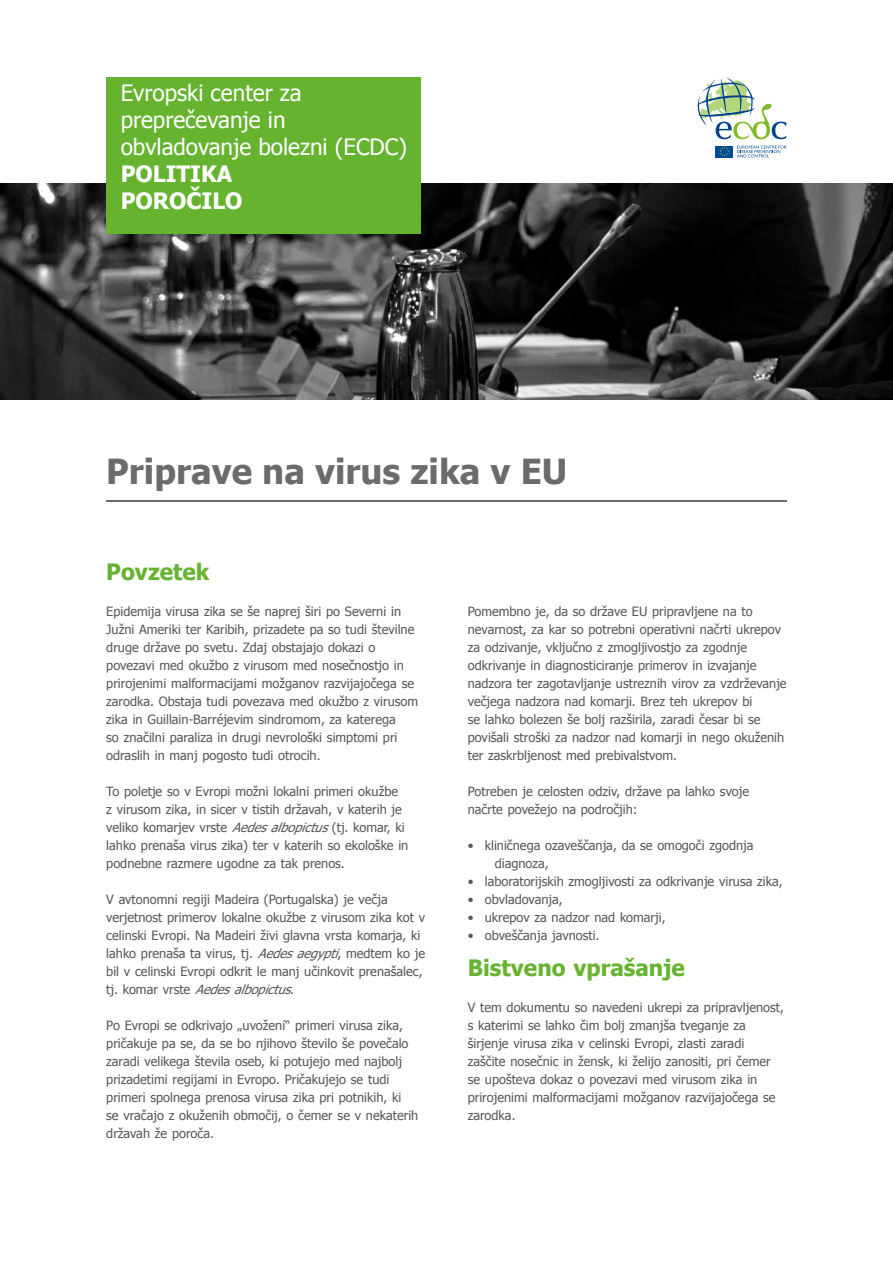
<style>
.page{position:relative;width:893px;height:1263px;background:#fff}
.page>*{position:absolute;margin:0;border:0;box-sizing:border-box;transform-origin:0 0}
.Headline_1{font:700 34.5px "Tahoma";color:#6b6b6a}
.t1{font:22.5px/27px "Tahoma";color:#fff}
.Title_1{font:700 22.5px "Tahoma";color:#65b32e}
.t2{font:700 22.5px "Tahoma";color:#fff}
.Text{font:12.75px/18px "Tahoma";color:#575756}
.s1{font-family:"Tahoma Faux";font-style:italic}
</style>
<div class="page">
<svg style="left:697px;top:78px;width:90px;height:61px"></svg>
<svg style="left:715px;top:146px;width:18px;height:12px"></svg>
<div style="left:716px;top:146px;width:17px;height:11px;background:#004a99"></div>
<svg style="left:720px;top:147px;width:9px;height:9px"></svg>
<svg style="left:737px;top:146px;width:49px;height:11px"></svg>
<img style="left:0;top:184px;width:893px;height:216px">
<div style="left:106px;top:78px;width:315px;height:156px;background:#65b32e"></div>
<hr style="left:106px;top:500px;width:681px;height:2px;background:#6b6b6a">
<p class="t1" style="left:121px;top:78px;width:288px">Evropski center za preprečevanje in obvladovanje bolezni (ECDC)</p>
<p class="t2" style="left:121px;top:158px;width:113px">POLITIKA</p>
<p class="t2" style="left:121px;top:185px;width:123px">POROČILO</p>
<p class="Headline_1" style="left:106px;top:447px;width:463px">Priprave na virus zika v EU</p>
<p class="Title_1" style="left:106px;top:556px;width:105px">Povzetek</p>
<p class="Text" style="left:106px;top:601px;width:313px">Epidemija virusa zika se še naprej širi po Severni in Južni Ameriki ter Karibih, prizadete pa so tudi številne druge države po svetu. Zdaj obstajajo dokazi o povezavi med okužbo z virusom med nosečnostjo in prirojenimi malformacijami možganov razvijajočega se zarodka. Obstaja tudi povezava med okužbo z virusom zika in Guillain-Barréjevim sindromom, za katerega<br>so značilni paraliza in drugi nevrološki simptomi pri odraslih in manj pogosto tudi otrocih.</p>
<p class="Text" style="left:106px;top:781px;width:304px">To poletje so v Evropi možni lokalni primeri okužbe<br>z virusom zika, in sicer v tistih državah, v katerih je veliko komarjev vrste <span class="s1">Aedes albopictus</span> (tj. komar, ki lahko prenaša virus zika) ter v katerih so ekološke in podnebne razmere ugodne za tak prenos.</p>
<p class="Text" style="left:106px;top:889px;width:320px">V avtonomni regiji Madeira (Portugalska) je večja verjetnost primerov lokalne okužbe z virusom zika kot v celinski Evropi. Na Madeiri živi glavna vrsta komarja, ki lahko prenaša ta virus, tj. <span class="s1">Aedes aegypti</span>, medtem ko je bil v celinski Evropi odkrit le manj učinkovit prenašalec, tj. komar vrste <span class="s1">Aedes albopictus</span>.</p>
<p class="Text" style="left:106px;top:1015px;width:314px">Po Evropi se odkrivajo „uvoženi“ primeri virusa zika, pričakuje pa se, da se bo njihovo število še povečalo zaradi velikega števila oseb, ki potujejo med najbolj prizadetimi regijami in Evropo. Pričakujejo se tudi primeri spolnega prenosa virusa zika pri potnikih, ki<br>se vračajo z okuženih območij, o čemer se v nekaterih državah že poroča.</p>
<p class="Text" style="left:468px;top:601px;width:320px">Pomembno je, da so države EU pripravljene na to nevarnost, za kar so potrebni operativni načrti ukrepov za odzivanje, vključno z zmogljivostjo za zgodnje odkrivanje in diagnosticiranje primerov in izvajanje nadzora ter zagotavljanje ustreznih virov za vzdrževanje večjega nadzora nad komarji. Brez teh ukrepov bi<br>se lahko bolezen še bolj razširila, zaradi česar bi se povišali stroški za nadzor nad komarji in nego okuženih ter zaskrbljenost med prebivalstvom.</p>
<p class="Text" style="left:468px;top:781px;width:283px">Potreben je celosten odziv, države pa lahko svoje načrte povežejo na področjih:</p>
<p class="Text" style="left:495px;top:835px;width:260px;text-indent:-27px">• kliničnega ozaveščanja, da se omogoči zgodnja diagnoza,</p>
<p class="Text" style="left:468px;top:871px;width:316px">• laboratorijskih zmogljivosti za odkrivanje virusa zika,</p>
<p class="Text" style="left:468px;top:889px;width:96px">• obvladovanja,</p>
<p class="Text" style="left:468px;top:907px;width:199px">• ukrepov za nadzor nad komarji,</p>
<p class="Text" style="left:468px;top:925px;width:133px">• obveščanja javnosti.</p>
<p class="Title_1" style="left:468px;top:952px;width:219px">Bistveno vprašanje</p>
<p class="Text" style="left:468px;top:997px;width:318px">V tem dokumentu so navedeni ukrepi za pripravljenost, s katerimi se lahko čim bolj zmanjša tveganje za širjenje virusa zika v celinski Evropi, zlasti zaradi zaščite nosečnic in žensk, ki želijo zanositi, pri čemer se upošteva dokaz o povezavi med virusom zika in prirojenimi malformacijami možganov razvijajočega se zarodka.</p>
</div>
